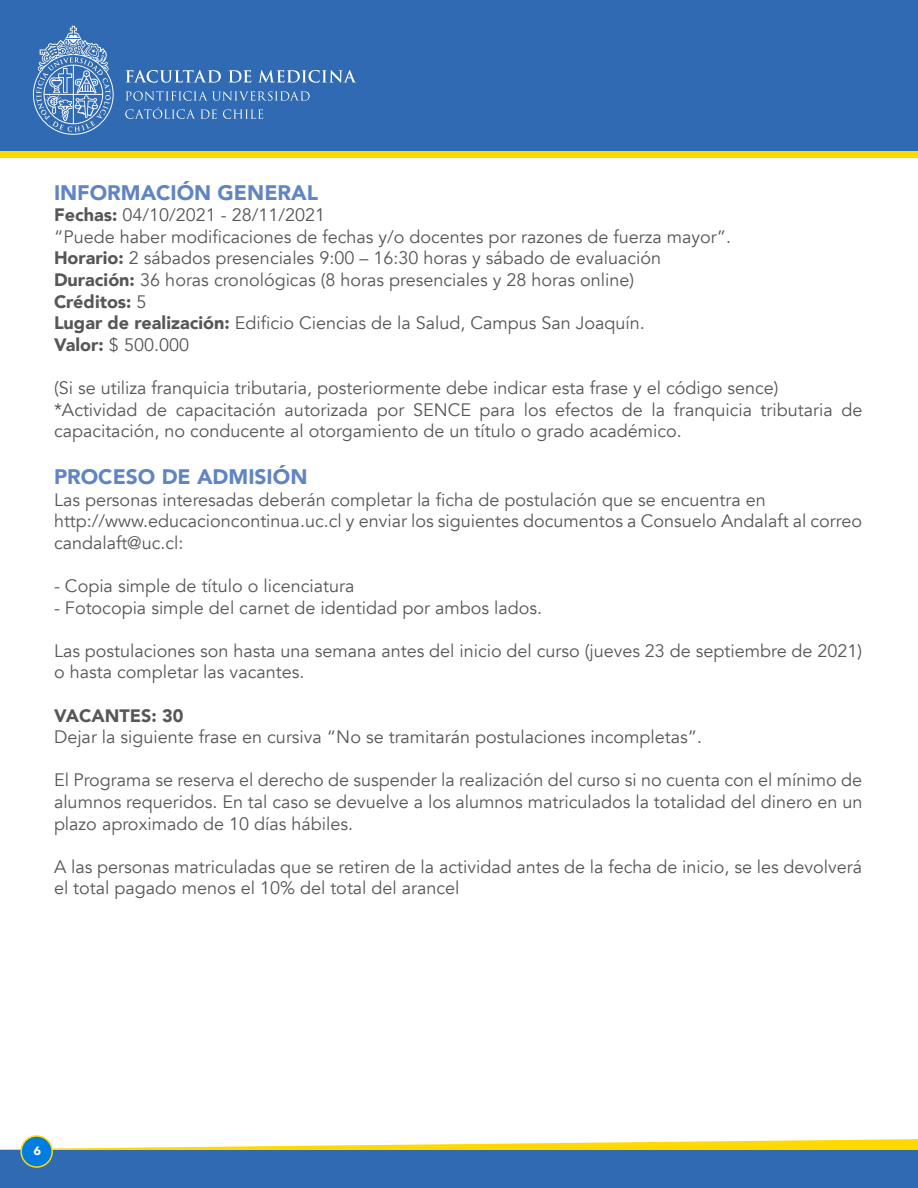
<style>
.page{position:relative;width:918px;height:1188px;background:#fff}
.page>*{position:absolute;margin:0;border:0;box-sizing:border-box;transform-origin:0 0}
.t1{font:900 21px "Avenir";color:#6184c3}
.t2{font:18px/21.6px "Avenir";color:#575756}
.t3{font:900 18px "Avenir";color:#575756}
.t4{font:700 12px "Avenir Next";color:#fff}
.s1{font-weight:900}
</style>
<div class="page">
<div style="left:0;top:0;width:918px;height:153px;background:#306ab2"></div>
<svg style="left:0;top:1137px;width:918px;height:13px"></svg>
<div style="left:0;top:1150px;width:918px;height:38px;background:#306ab2"></div>
<svg style="left:33px;top:26px;width:81px;height:109px"></svg>
<svg style="left:126px;top:70px;width:95px;height:13px"></svg>
<svg style="left:228px;top:70px;width:23px;height:13px"></svg>
<svg style="left:258px;top:70px;width:98px;height:13px"></svg>
<svg style="left:126px;top:91px;width:184px;height:10px"></svg>
<svg style="left:125px;top:107px;width:92px;height:12px"></svg>
<svg style="left:223px;top:109px;width:40px;height:10px"></svg>
<div style="left:0;top:151px;width:918px;height:7px;background:#ffd900"></div>
<div style="left:21px;top:1136px;width:31px;height:31px;background:#007dde;border-radius:50%"></div>
<div style="left:20px;top:1135px;width:33px;height:33px;border:2px solid #ffd900;border-radius:50%"></div>
<p class="t1" style="left:54px;top:174px;width:266px">INFORMACIÓN GENERAL</p>
<p class="t2" style="left:54px;top:205px;width:679px"><span class="s1">Fechas:</span> 04/10/2021 - 28/11/2021<br>“Puede haber modificaciones de fechas y/o docentes por razones de fuerza mayor”.<br><span class="s1">Horario:</span> 2 sábados presenciales 9:00 – 16:30 horas y sábado de evaluación <span class="s1">Duración:</span> 36 horas cronológicas (8 horas presenciales y 28 horas online)<br><span class="s1">Créditos:</span> 5<br><span class="s1">Lugar de realización:</span> Edificio Ciencias de la Salud, Campus San Joaquín.<br><span class="s1">Valor:</span> $ 500.000</p>
<p class="t2" style="left:54px;top:377px;width:810px">(Si se utiliza franquicia tributaria, posteriormente debe indicar esta frase y el código sence) *Actividad de capacitación autorizada por SENCE para los efectos de la franquicia tributaria de capacitación, no conducente al otorgamiento de un título o grado académico.</p>
<p class="t1" style="left:54px;top:459px;width:255px">PROCESO DE ADMISIÓN</p>
<p class="t2" style="left:54px;top:489px;width:810px">Las personas interesadas deberán completar la ficha de postulación que se encuentra en http://www.educacioncontinua.uc.cl y enviar los siguientes documentos a Consuelo Andalaft al correo candalaft@uc.cl:</p>
<p class="t2" style="left:54px;top:575px;width:302px">- Copia simple de título o licenciatura</p>
<p class="t2" style="left:54px;top:597px;width:490px">- Fotocopia simple del carnet de identidad por ambos lados.</p>
<p class="t2" style="left:54px;top:640px;width:810px">Las postulaciones son hasta una semana antes del inicio del curso (jueves 23 de septiembre de 2021) o hasta completar las vacantes.</p>
<p class="t3" style="left:54px;top:700px;width:131px">VACANTES: 30</p>
<p class="t2" style="left:54px;top:727px;width:650px">Dejar la siguiente frase en cursiva “No se tramitarán postulaciones incompletas”.</p>
<p class="t2" style="left:54px;top:770px;width:810px;text-align:justify">El Programa se reserva el derecho de suspender la realización del curso si no cuenta con el mínimo de alumnos requeridos. En tal caso se devuelve a los alumnos matriculados la totalidad del dinero en un plazo aproximado de 10 días hábiles.</p>
<p class="t2" style="left:54px;top:856px;width:810px">A las personas matriculadas que se retiren de la actividad antes de la fecha de inicio, se les devolverá el total pagado menos el 10% del total del arancel</p>
<p class="t4" style="left:34px;top:1140px;width:9px">6</p>
</div>
